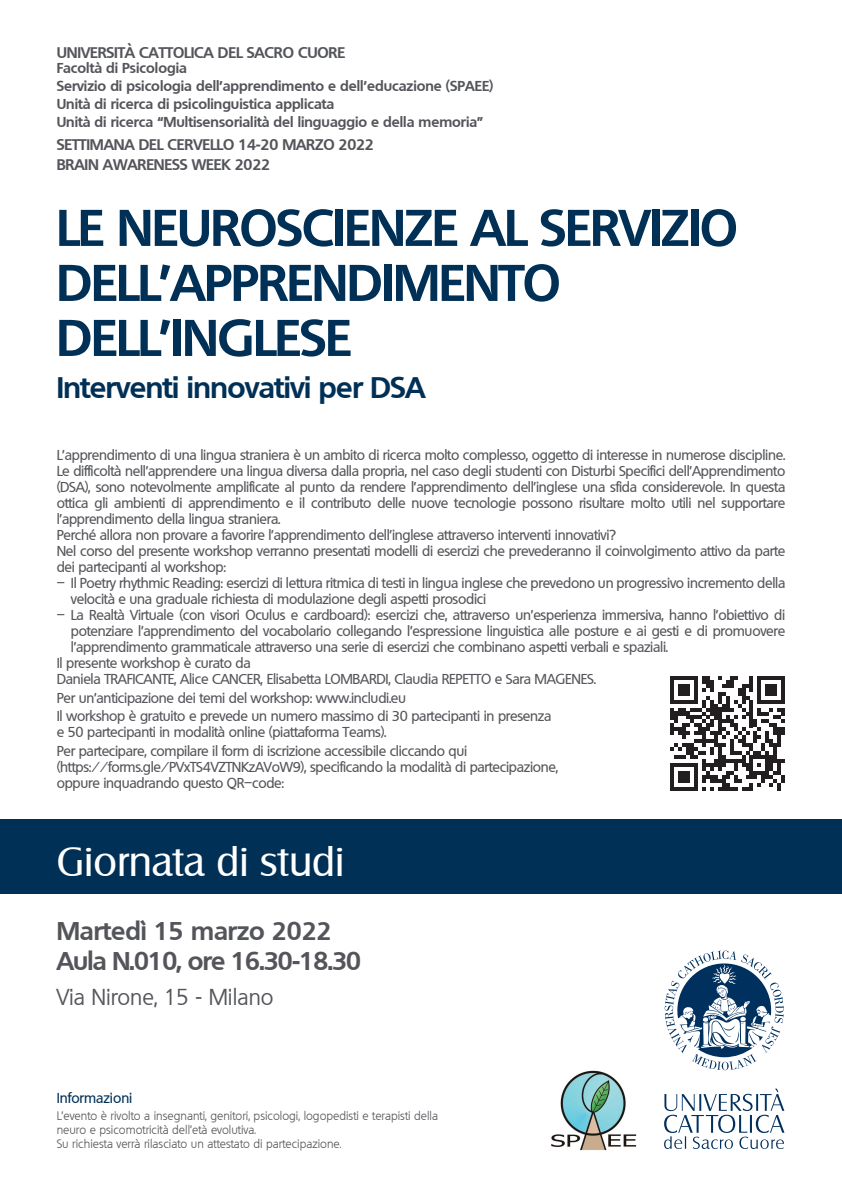
<style>
.page{position:relative;width:842px;height:1191px;background:#fff}
.page>*{position:absolute;margin:0;border:0;box-sizing:border-box;transform-origin:0 0}
.Titolo{font:700 50px/55px "Quebec";letter-spacing:-.015em;color:#003056}
.Evento{font:40px "Salzburg";color:#fff}
.Sottotitolo{font:700 29px "Quebec";letter-spacing:-.015em;color:#003056}
.Aula-ora{font:700 25px "Quebec";letter-spacing:-.03em;color:#54555a}
.Data{font:700 25px "Quebec";color:#54555a}
.Luogo{font:22px "Quebec";color:#54555a}
.Uni{font:700 15px "Quebec";letter-spacing:-.01em;color:#54555a}
.professore{font:500 14px/16px "Quebec";letter-spacing:-.02em;color:#54555a}
.Fac-Dip{font:700 14px "Quebec";color:#54555a}
.info_tit{font:500 14px "Quebec";color:#003056}
.info{font:300 12px/14px "Quebec";color:#54555a}
</style>
<div class="page">
<div style="left:0;top:819px;width:842px;height:75px;background:#003056"></div>
<svg style="left:664px;top:950px;width:120px;height:120px"></svg>
<svg style="left:664px;top:1088px;width:120px;height:61px"></svg>
<img style="left:551px;top:1070px;width:86px;height:81px">
<svg style="left:670px;top:676px;width:115px;height:114px"></svg>
<p class="Uni" style="left:57px;top:43px;width:290px">UNIVERSITÀ CATTOLICA DEL SACRO CUORE</p>
<p class="Fac-Dip" style="left:57px;top:59px;width:132px">Facoltà di Psicologia</p>
<p class="Fac-Dip" style="left:57px;top:77px;width:438px">Servizio di psicologia dell’apprendimento e dell’educazione (SPAEE)</p>
<p class="Fac-Dip" style="left:57px;top:95px;width:279px">Unità di ricerca di psicolinguistica applicata</p>
<p class="Fac-Dip" style="left:57px;top:113px;width:428px">Unità di ricerca “Multisensorialità del linguaggio e della memoria”</p>
<p class="Uni" style="left:57px;top:134px;width:319px">SETTIMANA DEL CERVELLO 14-20 MARZO 2022</p>
<p class="Uni" style="left:57px;top:154px;width:215px">BRAIN AWARENESS WEEK 2022</p>
<p class="Titolo" style="left:57px;top:199px;width:682px">LE NEUROSCIENZE AL SERVIZIO<br>DELL’APPRENDIMENTO<br>DELL’INGLESE</p>
<p class="Sottotitolo" style="left:57px;top:369px;width:370px">Interventi innovativi per DSA</p>
<p class="professore" style="left:57px;top:446px;width:730px;text-align:justify">L’apprendimento di una lingua straniera è un ambito di ricerca molto complesso, oggetto di interesse in numerose discipline.<br>Le difficoltà nell’apprendere una lingua diversa dalla propria, nel caso degli studenti con Disturbi Specifici dell’Apprendimento (DSA), sono notevolmente amplificate al punto da rendere l’apprendimento dell’inglese una sfida considerevole. In questa ottica gli ambienti di apprendimento e il contributo delle nuove tecnologie possono risultare molto utili nel supportare l’apprendimento della lingua straniera.</p>
<p class="professore" style="left:57px;top:526px;width:561px">Perché allora non provare a favorire l’apprendimento dell’inglese attraverso interventi innovativi?</p>
<p class="professore" style="left:57px;top:542px;width:730px">Nel corso del presente workshop verranno presentati modelli di esercizi che prevederanno il coinvolgimento attivo da parte dei partecipanti al workshop:</p>
<p class="professore" style="left:71px;top:574px;width:716px;text-indent:-14px">– Il Poetry rhythmic Reading: esercizi di lettura ritmica di testi in lingua inglese che prevedono un progressivo incremento della velocità e una graduale richiesta di modulazione degli aspetti prosodici</p>
<p class="professore" style="left:71px;top:606px;width:716px;text-align:justify;text-indent:-14px">– La Realtà Virtuale (con visori Oculus e cardboard): esercizi che, attraverso un’esperienza immersiva, hanno l’obiettivo di potenziare l’apprendimento del vocabolario collegando l’espressione linguistica alle posture e ai gesti e di promuovere l’apprendimento grammaticale attraverso una serie di esercizi che combinano aspetti verbali e spaziali.</p>
<p class="professore" style="left:57px;top:654px;width:541px">Il presente workshop è curato da<br>Daniela TRAFICANTE, Alice CANCER, Elisabetta LOMBARDI, Claudia REPETTO e Sara MAGENES.</p>
<p class="professore" style="left:57px;top:689px;width:351px">Per un’anticipazione dei temi del workshop: www.includi.eu</p>
<p class="professore" style="left:57px;top:708px;width:496px">Il workshop è gratuito e prevede un numero massimo di 30 partecipanti in presenza e 50 partecipanti in modalità online (piattaforma Teams).</p>
<p class="professore" style="left:57px;top:743px;width:503px">Per partecipare, compilare il form di iscrizione accessibile cliccando qui (https://forms.gle/PVxTS4VZTNKzAVoW9), specificando la modalità di partecipazione, oppure inquadrando questo QR–code:</p>
<p class="Evento" style="left:57px;top:837px;width:289px">Giornata di studi</p>
<p class="Data" style="left:57px;top:914px;width:276px">Martedì 15 marzo 2022</p>
<p class="Aula-ora" style="left:57px;top:944px;width:306px">Aula N.010, ore 16.30-18.30</p>
<p class="Luogo" style="left:57px;top:983px;width:218px">Via Nirone, 15 - Milano</p>
<p class="info_tit" style="left:57px;top:1089px;width:77px">Informazioni</p>
<p class="info" style="left:57px;top:1109px;width:383px">L’evento è rivolto a insegnanti, genitori, psicologi, logopedisti e terapisti della neuro e psicomotricità dell’età evolutiva.</p>
<p class="info" style="left:57px;top:1137px;width:286px">Su richiesta verrà rilasciato un attestato di partecipazione.</p>
</div>
